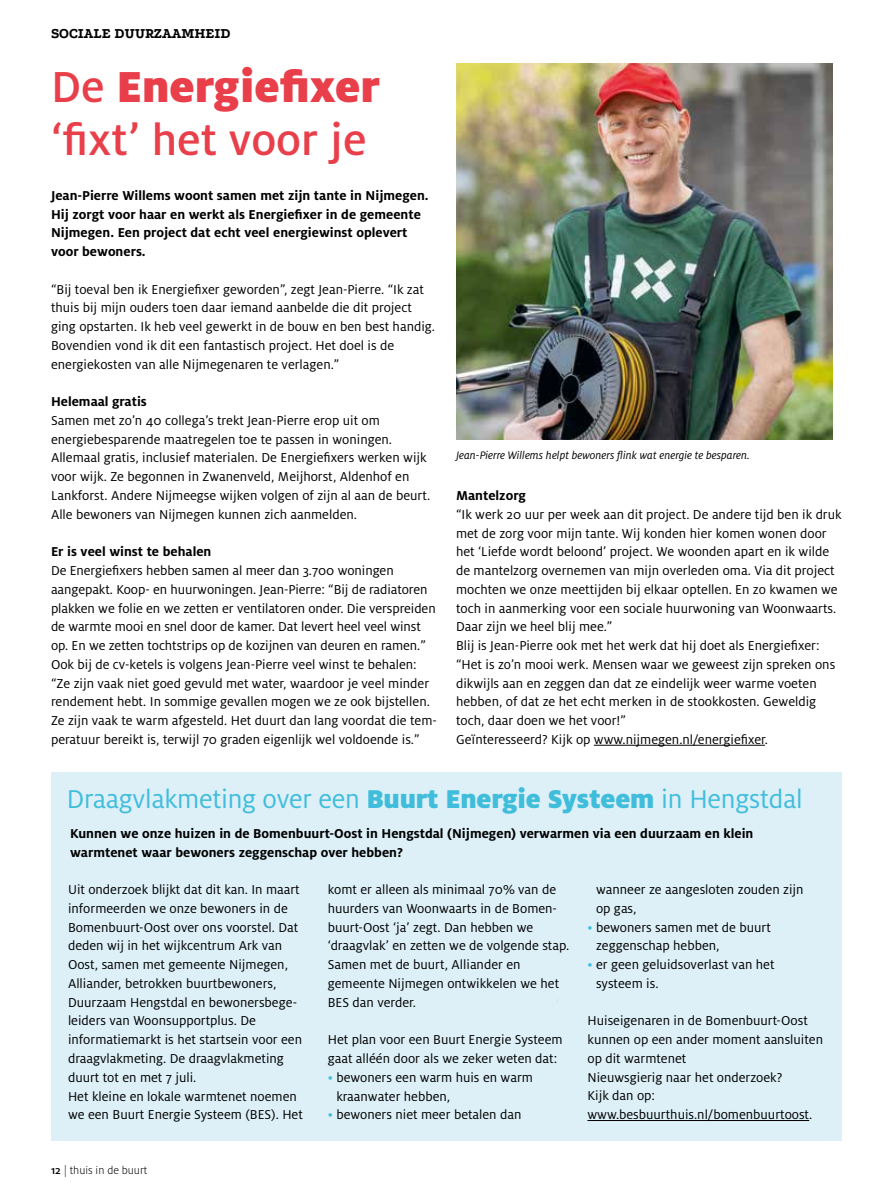
<style>
.page{position:relative;width:893px;height:1200px;background:#fff}
.page>*{position:absolute;margin:0;border:0;box-sizing:border-box;transform-origin:0 0}
.t1{font:500 48px/52.5px "Milo OT";color:#e83f4a}
.t2{font:28.5px "Milo OT";letter-spacing:-.01em;color:#41bddc}
.t3{font:700 15px "Podkova";color:#000}
.t4{font:14.25px/18.8px "Milo OT";color:#000}
.t5{font:700 14.25px/18.8px "Milo OT";color:#000}
.t6{font:italic 12px "Milo OT";color:#000}
.t7{font:300 12px "Milo OT";color:#000}
.s1{font-weight:900}
.s2{color:#41bddc}
.s3{font-weight:500}
</style>
<div class="page">
<div style="left:51px;top:771px;width:791px;height:369px;background:#ddf0f8"></div>
<img style="left:456px;top:64px;width:376px;height:375px">
<hr style="left:594px;top:744px;width:171px;height:1px;background:#000">
<hr style="left:587px;top:1119px;width:222px;height:1px;background:#000">
<p class="t3" style="left:51px;top:26px;width:181px">SOCIALE DUURZAAMHEID</p>
<h1 class="t1" style="left:51px;top:61px;width:330px">De <span class="s1">Energiefixer </span>‘fixt’ het voor je</h1>
<p class="t5" style="left:51px;top:186px;width:379px">Jean-Pierre Willems woont samen met zijn tante in Nijmegen.<br>Hij zorgt voor haar en werkt als Energiefixer in de gemeente Nijmegen. Een project dat echt veel energiewinst oplevert voor bewoners.</p>
<p class="t4" style="left:51px;top:280px;width:385px">“Bij toeval ben ik Energiefixer geworden”, zegt Jean-Pierre. “Ik zat thuis bij mijn ouders toen daar iemand aanbelde die dit project ging opstarten. Ik heb veel gewerkt in de bouw en ben best handig.<br>Bovendien vond ik dit een fantastisch project. Het doel is de energiekosten van alle Nijmegenaren te verlagen.”</p>
<p class="t5" style="left:51px;top:392px;width:97px">Helemaal gratis</p>
<p class="t4" style="left:51px;top:411px;width:381px">Samen met zo’n 40 collega’s trekt Jean-Pierre erop uit om energiebesparende maatregelen toe te passen in woningen.<br>Allemaal gratis, inclusief materialen. De Energiefixers werken wijk voor wijk. Ze begonnen in Zwanenveld, Meijhorst, Aldenhof en Lankforst. Andere Nijmeegse wijken volgen of zijn al aan de beurt.<br>Alle bewoners van Nijmegen kunnen zich aanmelden.</p>
<p class="t5" style="left:51px;top:542px;width:162px">Er is veel winst te behalen</p>
<p class="t4" style="left:51px;top:561px;width:387px">De Energiefixers hebben samen al meer dan 3.700 woningen aangepakt. Koop- en huurwoningen. Jean-Pierre: “Bij de radiatoren plakken we folie en we zetten er ventilatoren onder. Die verspreiden de warmte mooi en snel door de kamer. Dat levert heel veel winst op. En we zetten tochtstrips op de kozijnen van deuren en ramen.” Ook bij de cv-ketels is volgens Jean-Pierre veel winst te behalen: “Ze zijn vaak niet goed gevuld met water, waardoor je veel minder rendement hebt. In sommige gevallen mogen we ze ook bijstellen.<br>Ze zijn vaak te warm afgesteld. Het duurt dan lang voordat die tem&shy;peratuur bereikt is, terwijl 70 graden eigenlijk wel voldoende is.”</p>
<p class="t6" style="left:456px;top:449px;width:295px">Jean-Pierre Willems helpt bewoners flink wat energie te besparen.</p>
<p class="t5" style="left:456px;top:486px;width:71px">Mantelzorg</p>
<p class="t4" style="left:456px;top:505px;width:387px">“Ik werk 20 uur per week aan dit project. De andere tijd ben ik druk met de zorg voor mijn tante. Wij konden hier komen wonen door het ‘Liefde wordt beloond’ project. We woonden apart en ik wilde de mantelzorg overnemen van mijn overleden oma. Via dit project mochten we onze meettijden bij elkaar optellen. En zo kwamen we toch in aanmerking voor een sociale huurwoning van Woonwaarts.<br>Daar zijn we heel blij mee.”<br>Blij is Jean-Pierre ook met het werk dat hij doet als Energiefixer: “Het is zo’n mooi werk. Mensen waar we geweest zijn spreken ons dikwijls aan en zeggen dan dat ze eindelijk weer warme voeten hebben, of dat ze het echt merken in de stookkosten. Geweldig toch, daar doen we het voor!”<br>GeÏnteresseerd? Kijk op www.nijmegen.nl/energiefixer.</p>
<h2 class="t2" style="left:67px;top:783px;width:737px">Draagvlakmeting over een <span class="s1">Buurt Energie Systeem</span> in Hengstdal</h2>
<p class="t5" style="left:70px;top:823px;width:685px">Kunnen we onze huizen in de Bomenbuurt-Oost in Hengstdal (Nijmegen) verwarmen via een duurzaam en klein warmtenet waar bewoners zeggenschap over hebben?</p>
<p class="t4" style="left:68px;top:880px;width:236px">Uit onderzoek blijkt dat dit kan. In maart informeerden we onze bewoners in de Bomenbuurt-Oost over ons voorstel. Dat deden wij in het wijkcentrum Ark van Oost, samen met gemeente Nijmegen, Alliander, betrokken buurtbewoners, Duurzaam Hengstdal en bewonersbege&shy;leiders van Woonsupportplus. De informatiemarkt is het startsein voor een draagvlakmeting. De draagvlakmeting duurt tot en met 7 juli.<br>Het kleine en lokale warmtenet noemen we een Buurt Energie Systeem (BES). Het</p>
<p class="t4" style="left:328px;top:880px;width:243px">komt er alleen als minimaal 70% van de huurders van Woonwaarts in de Bomen&shy;buurt-Oost ‘ja’ zegt. Dan hebben we ‘draagvlak’ en zetten we de volgende stap.<br>Samen met de buurt, Alliander en gemeente Nijmegen ontwikkelen we het BES dan verder.</p>
<p class="t4" style="left:596px;top:880px;width:209px">wanneer ze aangesloten zouden zijn op gas,</p>
<p class="t4" style="left:596px;top:917px;width:176px;text-indent:-9px"><span class="s2">•</span> bewoners samen met de buurt zeggenschap hebben,</p>
<p class="t4" style="left:596px;top:955px;width:180px;text-indent:-9px"><span class="s2">•</span> er geen geluidsoverlast van het systeem is.</p>
<p class="t4" style="left:587px;top:1011px;width:237px">Huiseigenaren in de Bomenbuurt-Oost kunnen op een ander moment aansluiten op dit warmtenet<br>Nieuwsgierig naar het onderzoek?<br>Kijk dan op: www.besbuurthuis.nl/bomenbuurtoost.</p>
<p class="t4" style="left:328px;top:1030px;width:236px">Het plan voor een Buurt Energie Systeem gaat alléén door als we zeker weten dat:</p>
<p class="t4" style="left:336px;top:1067px;width:198px;text-indent:-9px"><span class="s2">•</span> bewoners een warm huis en warm kraanwater hebben,</p>
<p class="t4" style="left:328px;top:1105px;width:195px"><span class="s2">•</span> bewoners niet meer betalen dan</p>
<p class="t7" style="left:51px;top:1163px;width:98px"><span class="s3">12</span> | thuis in de buurt</p>
</div>
